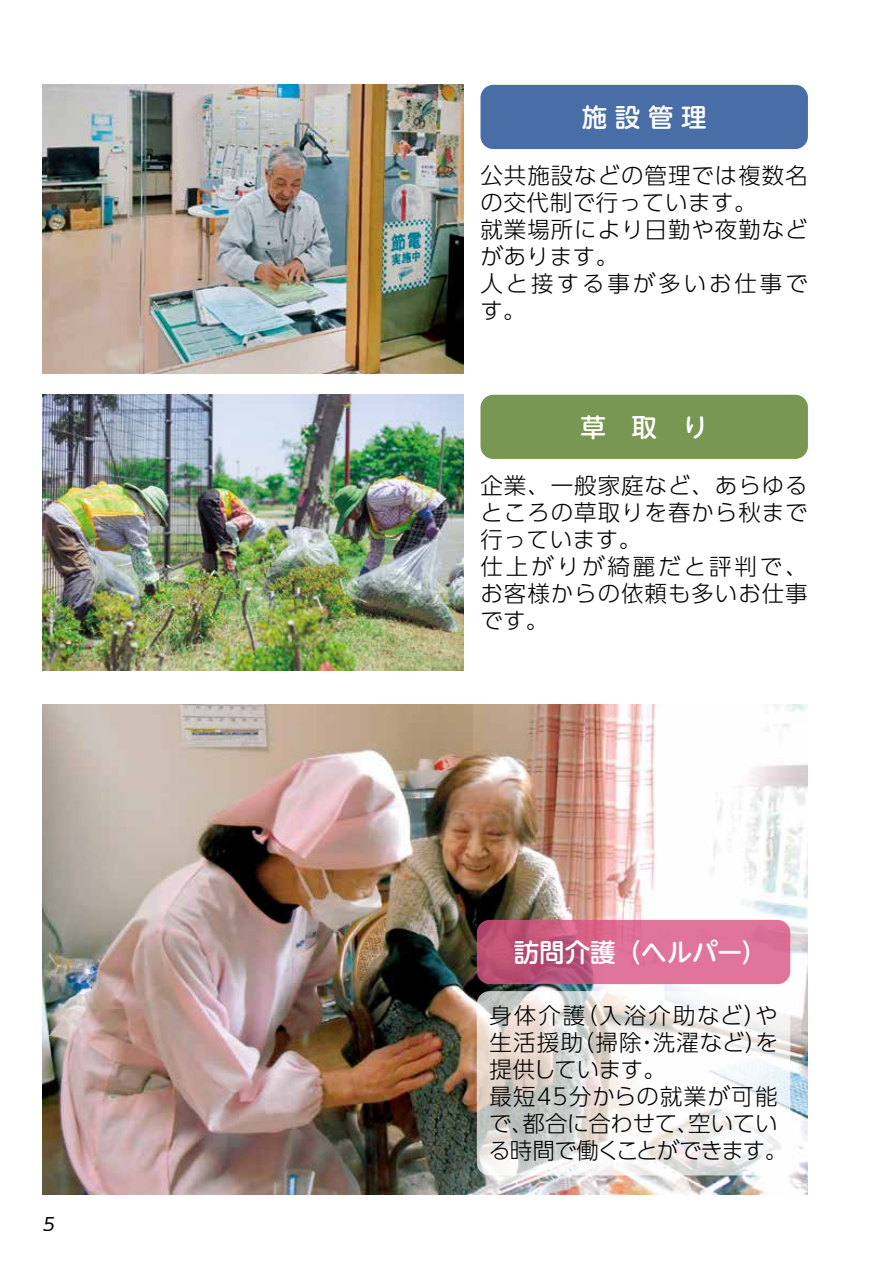
<style>
.page{position:relative;width:893px;height:1263px;background:#fff}
.page>*{position:absolute;margin:0;border:0;box-sizing:border-box;transform-origin:0 0}
.t1{font:500 25.5px "UD Shin M Go Pr 6";color:#fff}
.t2{font:300 22.5px/27px "UD Shin Go Pro";letter-spacing:.04em;color:#000}
.t3{font:300 22.5px/27px "UD Shin Go Pro";letter-spacing:-.055em;color:#000}
.t4{font:300 22.5px "UD Shin Go Pro";letter-spacing:.085em;color:#000}
.t5{font:300 22.5px "UD Shin Go Pro";letter-spacing:-.02em;color:#000}
.t6{font:300 22.5px "UD Shin Go Pro";letter-spacing:-.015em;color:#000}
.t7{font:italic 17.7px "UD Shin Go Pro";color:#000}
</style>
<div class="page">
<img style="left:43px;top:705px;width:765px;height:490px">
<svg style="left:477px;top:920px;width:313px;height:64px;background:#d2668c"></svg>
<svg style="left:477px;top:991px;width:313px;height:184px"></svg>
<img style="left:43px;top:85px;width:420px;height:288px">
<img style="left:43px;top:395px;width:420px;height:276px">
<div style="left:480px;top:85px;width:328px;height:64px;background:#496da7;border-radius:13px"></div>
<div style="left:480px;top:395px;width:328px;height:64px;background:#779752;border-radius:13px"></div>
<p class="t7" style="left:42px;top:1209px;width:18px">5</p>
<p class="t1" style="left:582px;top:96px;width:126px">施設管理</p>
<p class="t2" style="left:480px;top:161px;width:329px">公共施設などの管理では複数名の交代制で行っています。<br>就業場所により日勤や夜勤などがあります。<br>人と接する事が多いお仕事です。</p>
<p class="t1" style="left:580px;top:406px;width:129px">草　取　り</p>
<p class="t2" style="left:480px;top:471px;width:329px">企業、一般家庭など、あらゆるところの草取りを春から秋まで行っています。<br>仕上がりが綺麗だと評判で、お客様からの依頼も多いお仕事です。</p>
<p class="t1" style="left:514px;top:931px;width:254px">訪問介護（ヘルパー(</p>
<p class="t4" style="left:575px;top:997px;width:204px">（入浴介助などや）</p>
<p class="t2" style="left:489px;top:1001px;width:97px">身体介護</p>
<p class="t2" style="left:653px;top:1028px;width:127px">洗濯などを）</p>
<p class="t2" style="left:572px;top:1028px;width:71px">（掃除</p>
<p class="t2" style="left:489px;top:1028px;width:95px">生活援助</p>
<p class="t5" style="left:489px;top:1051px;width:178px">提供しています。</p>
<p class="t2" style="left:489px;top:1082px;width:290px">最短45分からの就業が可能</p>
<p class="t2" style="left:688px;top:1109px;width:91px">空いてい</p>
<p class="t2" style="left:636px;top:1028px;width:24px">・</p>
<p class="t6" style="left:522px;top:1105px;width:178px">都合に合わせて、</p>
<p class="t3" style="left:489px;top:1109px;width:300px">で、<br>る時間で働くことができます。</p>
</div>
